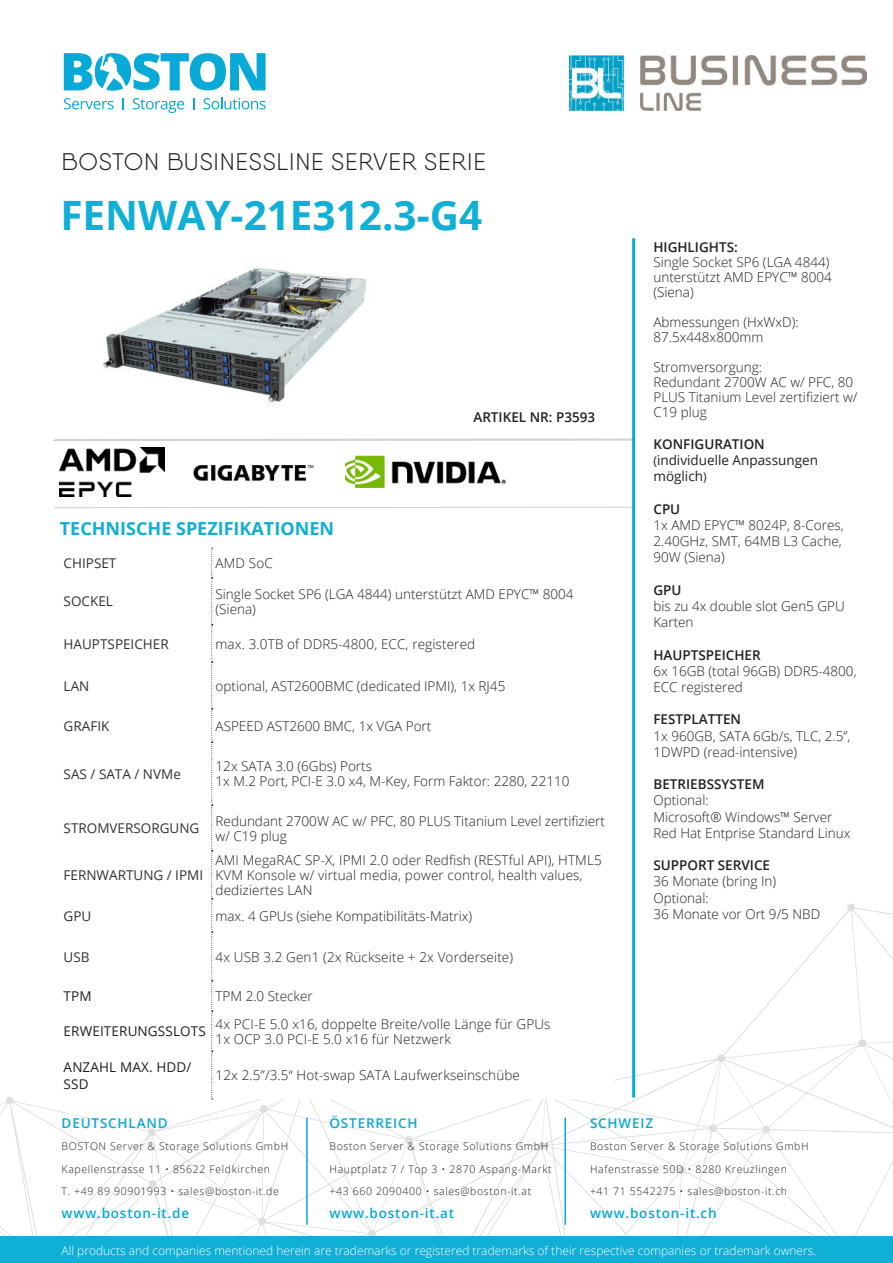
<style>
.page{position:relative;width:893px;height:1263px;background:#fff}
.page>*{position:absolute;margin:0;border:0;box-sizing:border-box;transform-origin:0 0}
.t1{font:700 40.5px "Open Sans";color:#10afd5}
.t2{font:300 24px "Qanelas";letter-spacing:.03em;color:#231f20}
.t3{font:700 18px "Open Sans";color:#10afd5}
.t4{font:300 13.5px/15px "Open Sans";color:#231f20}
.t5{font:13.5px "Open Sans";color:#323332}
.t6{font:600 13.5px "Open Sans";color:#231f20}
.t7{font:13.5px/16.2px "Open Sans";letter-spacing:.01em;color:#231f20}
.t8{font:600 13.5px "Open Sans";letter-spacing:.06em;color:#07a9d6}
.t9{font:300 12px "Open Sans";color:#fff}
.t10{font:300 10.5px/22.5px "Open Sans";letter-spacing:.06em;color:#231f20}
.s1{font-weight:600}
.s2{font-size:12px}
</style>
<div class="page">
<svg style="left:0;top:904px;width:893px;height:333px"></svg>
<hr style="left:306px;top:1118px;width:2px;height:107px;background:#07a9d6">
<svg style="left:64px;top:98px;width:50px;height:11px"></svg>
<svg style="left:133px;top:98px;width:51px;height:15px"></svg>
<svg style="left:203px;top:98px;width:63px;height:11px"></svg>
<svg style="left:64px;top:53px;width:202px;height:38px"></svg>
<img style="left:570px;top:55px;width:296px;height:56px">
<hr style="left:564px;top:1118px;width:2px;height:107px;background:#07a9d6">
<div style="left:0;top:1237px;width:893px;height:26px;background:#10afd5"></div>
<hr style="left:632px;top:238px;width:3px;height:859px;background:#00add9">
<svg style="left:60px;top:578px;width:554px;height:521px"></svg>
<svg style="left:211px;top:548px;width:2px;height:551px"></svg>
<hr style="left:54px;top:507px;width:578px;height:1px;background:#231f20">
<hr style="left:53px;top:440px;width:579px;height:1px;background:#231f20">
<img style="left:103px;top:268px;width:281px;height:171px">
<hr style="left:55px;top:439px;width:579px;height:1px;background:#231f20">
<img style="left:345px;top:455px;width:161px;height:33px">
<img style="left:60px;top:447px;width:104px;height:49px">
<img style="left:193px;top:465px;width:121px;height:16px">
<h2 class="t2" style="left:62px;top:151px;width:426px">BOSTON BUSINESSLINE SERVER SERIE</h2>
<h1 class="t1" style="left:60px;top:192px;width:423px">FENWAY-21E312.3-G4</h1>
<h3 class="t3" style="left:60px;top:518px;width:276px">TECHNISCHE SPEZIFIKATIONEN</h3>
<p class="t6" style="left:473px;top:409px;width:123px">ARTIKEL NR: P3593</p>
<p class="t5" style="left:64px;top:558px;width:54px">CHIPSET</p>
<p class="t4" style="left:216px;top:557px;width:59px">AMD SoC</p>
<p class="t5" style="left:64px;top:596px;width:51px">SOCKEL</p>
<p class="t4" style="left:216px;top:588px;width:359px">Single Socket SP6 (LGA 4844) unterstützt AMD EPYC™ 8004 (Siena)</p>
<p class="t5" style="left:64px;top:638px;width:107px">HAUPTSPEICHER</p>
<p class="t4" style="left:216px;top:637px;width:261px">max. 3.0TB of DDR5-4800, ECC, registered</p>
<p class="t5" style="left:64px;top:680px;width:27px">LAN</p>
<p class="t4" style="left:216px;top:679px;width:291px">optional, AST2600BMC (dedicated IPMI), 1x RJ45</p>
<p class="t5" style="left:64px;top:720px;width:47px">GRAFIK</p>
<p class="t4" style="left:216px;top:720px;width:217px">ASPEED AST2600 BMC, 1x VGA Port</p>
<p class="t5" style="left:64px;top:769px;width:119px">SAS / SATA / NVMe</p>
<p class="t4" style="left:216px;top:760px;width:355px">12x SATA 3.0 (6Gbs) Ports<br>1x M.2 Port, PCI-E 3.0 x4, M-Key, Form Faktor: 2280, 22110</p>
<p class="t5" style="left:64px;top:823px;width:137px">STROMVERSORGUNG</p>
<p class="t4" style="left:216px;top:813px;width:391px">Redundant 2700W AC w/ PFC, 80 PLUS Titanium Level zertifiziert w/ C19 plug</p>
<p class="t5" style="left:64px;top:870px;width:141px">FERNWARTUNG / IPMI</p>
<p class="t4" style="left:216px;top:852px;width:388px">AMI MegaRAC SP-X, IPMI 2.0 oder Redfish (RESTful API), HTML5<br>KVM Konsole w/ virtual media, power control, health values, dediziertes LAN</p>
<p class="t5" style="left:64px;top:910px;width:29px">GPU</p>
<p class="t4" style="left:216px;top:909px;width:258px">max. 4 GPUs (siehe Kompatibilitäts-Matrix)</p>
<p class="t5" style="left:64px;top:951px;width:27px">USB</p>
<p class="t4" style="left:216px;top:950px;width:299px">4x USB 3.2 Gen1 (2x Rückseite + 2x Vorderseite)</p>
<p class="t7" style="left:64px;top:989px;width:30px">TPM</p>
<p class="t4" style="left:216px;top:990px;width:99px">TPM 2.0 Stecker</p>
<p class="t7" style="left:64px;top:1025px;width:144px">ERWEITERUNGSSLOTS</p>
<p class="t4" style="left:216px;top:1018px;width:337px">4x PCI-E 5.0 x16, doppelte Breite/volle Länge für GPUs<br>1x OCP 3.0 PCI-E 5.0 x16 für Netzwerk</p>
<p class="t7" style="left:64px;top:1061px;width:129px">ANZAHL MAX. HDD/<br>SSD</p>
<p class="t4" style="left:216px;top:1069px;width:306px">12x 2.5”/3.5“ Hot-swap SATA Laufwerkseinschübe</p>
<p class="t6" style="left:653px;top:239px;width:86px">HIGHLIGHTS:</p>
<p class="t4" style="left:653px;top:255px;width:180px">Single Socket SP6 (LGA 4844) unterstützt AMD EPYC™ 8004 (Siena)</p>
<p class="t4" style="left:653px;top:315px;width:147px">Abmessungen (HxWxD):<br>87.5x448x800mm</p>
<p class="t4" style="left:653px;top:360px;width:206px">Stromversorgung:<br>Redundant 2700W AC w/ PFC, 80<br>PLUS Titanium Level zertifiziert w/<br>C19 plug</p>
<p class="t7" style="left:653px;top:437px;width:166px"><span class="s1">KONFIGURATION </span><span class="s2">(</span>individuelle Anpassungen möglich<span class="s2">)</span></p>
<p class="t6" style="left:653px;top:501px;width:28px">CPU</p>
<p class="t4" style="left:653px;top:518px;width:192px;line-height:16.2px">1x AMD EPYC™ 8024P, 8-Cores,<br>2.40GHz, SMT, 64MB L3 Cache,<br>90W (Siena)</p>
<p class="t6" style="left:653px;top:582px;width:30px">GPU</p>
<p class="t4" style="left:653px;top:599px;width:193px;line-height:16.2px">bis zu 4x double slot Gen5 GPU<br>Karten</p>
<p class="t6" style="left:653px;top:647px;width:109px">HAUPTSPEICHER</p>
<p class="t4" style="left:653px;top:664px;width:205px;line-height:16.2px">6x 16GB (total 96GB) DDR5-4800,<br>ECC registered</p>
<p class="t6" style="left:653px;top:712px;width:89px">FESTPLATTEN</p>
<p class="t4" style="left:653px;top:729px;width:199px;line-height:16.2px">1x 960GB, SATA 6Gb/s, TLC, 2.5”,<br>1DWPD (read-intensive)</p>
<p class="t6" style="left:653px;top:777px;width:113px">BETRIEBSSYSTEM</p>
<p class="t4" style="left:653px;top:794px;width:198px;line-height:16.2px">Optional:<br>Microsoft® Windows™ Server<br>Red Hat Entprise Standard Linux</p>
<p class="t6" style="left:653px;top:858px;width:118px">SUPPORT SERVICE</p>
<p class="t4" style="left:653px;top:875px;width:168px;line-height:16.2px">36 Monate (bring In)<br>Optional:<br>36 Monate vor Ort 9/5 NBD</p>
<p class="t8" style="left:330px;top:1115px;width:90px">ÖSTERREICH</p>
<p class="t10" style="left:330px;top:1136px;width:224px">Boston Server &amp; Storage Solutions GmbH<br>Hauptplatz 7 / Top 3 • 2870 Aspang-Markt +43 660 2090400 • sales@boston-it.at</p>
<p class="t8" style="left:330px;top:1205px;width:126px">www.boston-it.at</p>
<p class="t8" style="left:590px;top:1115px;width:65px">SCHWEIZ</p>
<p class="t10" style="left:590px;top:1136px;width:220px">Boston Server &amp; Storage Solutions GmbH<br>Hafenstrasse 50D • 8280 Kreuzlingen +41 71 5542275 • sales@boston-it.ch</p>
<p class="t8" style="left:590px;top:1205px;width:128px">www.boston-it.ch</p>
<p class="t9" style="left:62px;top:1246px;width:756px">All products and companies mentioned herein are trademarks or registered trademarks of their respective companies or trademark owners.</p>
<p class="t8" style="left:62px;top:1115px;width:108px">DEUTSCHLAND</p>
<p class="t10" style="left:62px;top:1136px;width:228px">BOSTON Server &amp; Storage Solutions GmbH<br>Kapellenstrasse 11 • 85622 Feldkirchen<br>T. +49 89 90901993 • sales@boston-it.de</p>
<p class="t8" style="left:62px;top:1205px;width:129px">www.boston-it.de</p>
</div>
